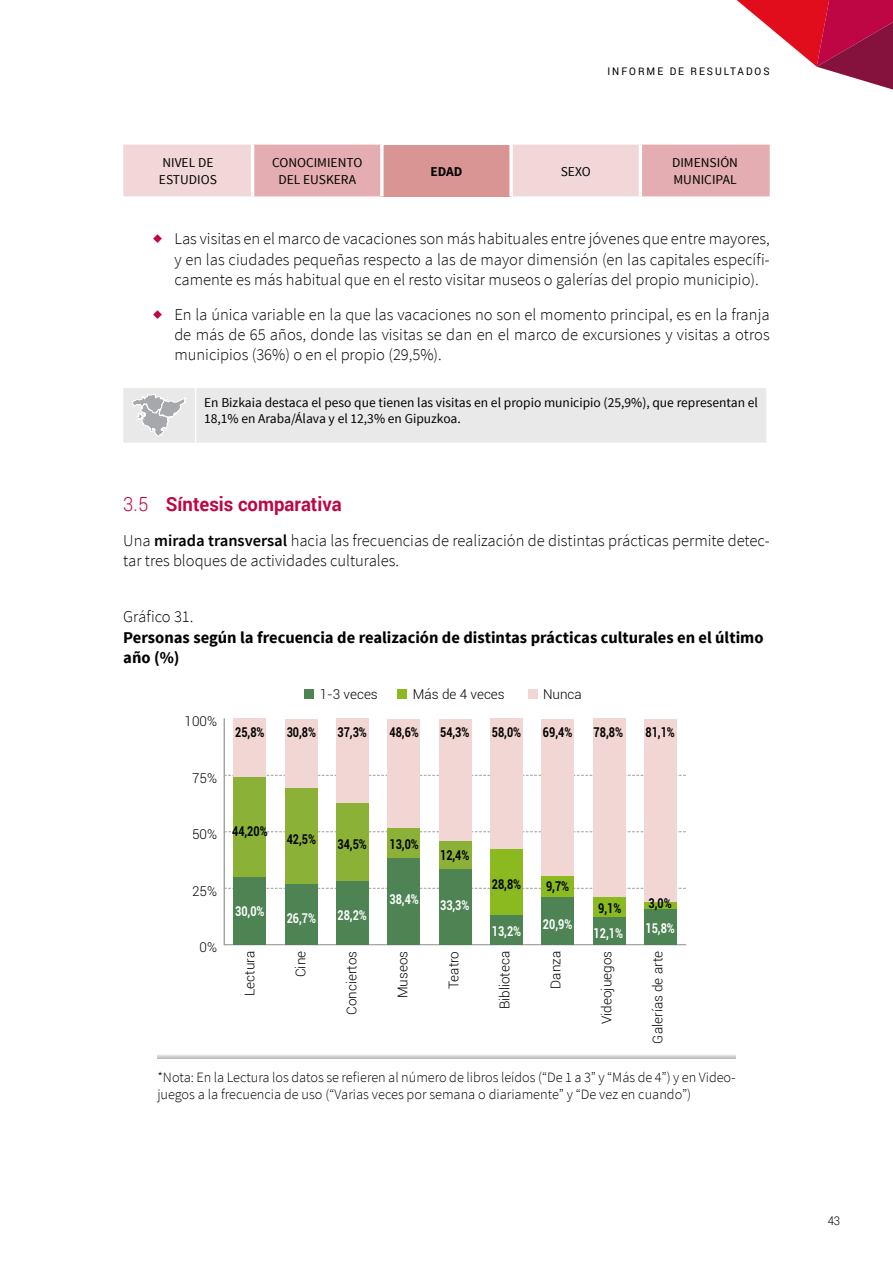
<style>
.page{position:relative;width:893px;height:1263px;background:#fff}
.page>*{position:absolute;margin:0;border:0;box-sizing:border-box;transform-origin:0 0}
.t1{font:700 19.5px "Roboto";color:#bd0643;scale:.95 1}
.t2{font:300 16.5px/20.2px "Source Sans Pro";color:#000;text-align:justify}
.t3{font:700 16.5px/20.2px "Source Sans Pro";color:#000}
.t4{font:300 14.25px/17.1px "Source Sans Pro";color:#000}
.t5{font:13.5px/16.2px "Source Sans Pro";color:#000}
.t6{font:300 13.5px "Roboto";color:#000}
.t7{font:700 13.5px "Roboto";color:#000;scale:.8 1}
.t8{font:700 13.5px "Roboto";color:#fff;scale:.8 1}
.t9{font:700 13.5px "Source Sans Pro";color:#000}
.t10{font:300 12px "Roboto";color:#000;scale:.95 1}
.t11{font:10.5px "Roboto";letter-spacing:.2em;color:#000;scale:.95 1}
.s1{font-weight:300}
.s2{font-weight:600}
</style>
<div class="page">
<svg style="left:736px;top:0;width:157px;height:90px"></svg>
<svg style="left:123px;top:145px;width:647px;height:51px;background:#eac2c5"></svg>
<div style="left:382px;top:145px;width:129px;height:51px;background:#d99594"></div>
<hr style="left:251px;top:145px;width:3px;height:51px;background:#fff">
<svg style="left:380px;top:145px;width:4px;height:51px"></svg>
<svg style="left:509px;top:145px;width:4px;height:51px"></svg>
<hr style="left:639px;top:145px;width:3px;height:51px;background:#fff">
<div style="left:123px;top:388px;width:643px;height:55px;background:#e9e9ea"></div>
<svg style="left:157px;top:1054px;width:579px;height:5px"></svg>
<hr style="left:224px;top:719px;width:1px;height:226px;background:#9c9e9f">
<hr style="left:224px;top:944px;width:462px;height:1px;background:#9c9e9f">
<svg style="left:225px;top:888px;width:461px;height:1px"></svg>
<svg style="left:225px;top:831px;width:461px;height:1px"></svg>
<svg style="left:225px;top:775px;width:461px;height:1px"></svg>
<div style="left:234px;top:719px;width:32px;height:58px;background:#f1d6d3"></div>
<div style="left:285px;top:719px;width:32px;height:69px;background:#f1d6d3"></div>
<div style="left:336px;top:719px;width:33px;height:84px;background:#f1d6d3"></div>
<div style="left:388px;top:719px;width:32px;height:110px;background:#f1d6d3"></div>
<div style="left:439px;top:719px;width:32px;height:122px;background:#f1d6d3"></div>
<div style="left:490px;top:719px;width:33px;height:131px;background:#f1d6d3"></div>
<div style="left:542px;top:719px;width:32px;height:157px;background:#f1d6d3"></div>
<div style="left:593px;top:719px;width:32px;height:178px;background:#f1d6d3"></div>
<div style="left:644px;top:719px;width:32px;height:183px;background:#f1d6d3"></div>
<div style="left:234px;top:777px;width:32px;height:100px;background:#8bb237"></div>
<div style="left:285px;top:788px;width:32px;height:96px;background:#8bb237"></div>
<div style="left:336px;top:803px;width:33px;height:78px;background:#8bb237"></div>
<div style="left:388px;top:829px;width:32px;height:29px;background:#8bb237"></div>
<div style="left:439px;top:841px;width:32px;height:28px;background:#8bb237"></div>
<div style="left:490px;top:850px;width:33px;height:65px;background:#8bba20"></div>
<div style="left:542px;top:876px;width:32px;height:21px;background:#8bba20"></div>
<div style="left:593px;top:897px;width:32px;height:20px;background:#8bba20"></div>
<div style="left:644px;top:902px;width:32px;height:7px;background:#8bba20"></div>
<div style="left:234px;top:877px;width:32px;height:68px;background:#4e8354"></div>
<div style="left:285px;top:884px;width:32px;height:61px;background:#4e8354"></div>
<div style="left:336px;top:881px;width:33px;height:64px;background:#4e8354"></div>
<div style="left:388px;top:858px;width:32px;height:87px;background:#4e8354"></div>
<div style="left:439px;top:869px;width:32px;height:76px;background:#4e8354"></div>
<div style="left:490px;top:915px;width:33px;height:30px;background:#4e8354"></div>
<div style="left:542px;top:897px;width:32px;height:48px;background:#4e8354"></div>
<div style="left:593px;top:917px;width:32px;height:28px;background:#4e8354"></div>
<div style="left:644px;top:909px;width:32px;height:36px;background:#4e8354"></div>
<div style="left:305px;top:690px;width:9px;height:9px;background:#4e8354"></div>
<div style="left:398px;top:690px;width:9px;height:9px;background:#8bba20"></div>
<div style="left:528px;top:690px;width:9px;height:9px;background:#f1d6d3"></div>
<p class="t11" style="left:607px;top:64px;width:172px">INFORME DE RESULTADOS</p>
<p class="t5" style="left:159px;top:155px;width:60px">NIVEL DE<br>ESTUDIOS</p>
<p class="t5" style="left:272px;top:155px;width:92px;text-align:center">CONOCIMIENTO<br>DEL EUSKERA</p>
<p class="t9" style="left:430px;top:162px;width:34px">EDAD</p>
<p class="t5" style="left:561px;top:163px;width:31px">SEXO</p>
<p class="t5" style="left:672px;top:155px;width:67px">DIMENSIÓN<br>MUNICIPAL</p>
<p class="t2" style="left:174px;top:229px;width:597px;text-indent:-21px"><sup>◆</sup> Las visitas en el marco de vacaciones son más habituales entre jóvenes que entre mayores, y en las ciudades pequeñas respecto a las de mayor dimensión (en las capitales específi&shy;camente es más habitual que en el resto visitar museos o galerías del propio municipio).</p>
<p class="t2" style="left:174px;top:304px;width:597px;text-indent:-21px"><sup>◆</sup> En la única variable en la que las vacaciones no son el momento principal, es en la franja de más de 65 años, donde las visitas se dan en el marco de excursiones y visitas a otros municipios (36%) o en el propio (29,5%).</p>
<p class="t5" style="left:204px;top:394px;width:555px">En Bizkaia destaca el peso que tienen las visitas en el propio municipio (25,9%), que representan el<br>18,1% en Araba/Álava y el 12,3% en Gipuzkoa.</p>
<p class="t1" style="left:123px;top:490px;width:231px"><span class="s1">3.5</span> Síntesis comparativa</p>
<p class="t2" style="left:123px;top:530px;width:648px">Una <span class="s2">mirada transversal</span> hacia las frecuencias de realización de distintas prácticas permite detec&shy;tar tres bloques de actividades culturales.</p>
<p class="t2" style="left:123px;top:607px;width:72px">Gráfico 31.</p>
<p class="t3" style="left:123px;top:628px;width:642px">Personas según la frecuencia de realización de distintas prácticas culturales en el último año (%)</p>
<p class="t6" style="left:185px;top:712px;width:34px">100%</p>
<p class="t6" style="left:192px;top:769px;width:26px">75%</p>
<p class="t7" style="left:235px;top:722px;width:38px">25,8%</p>
<p class="t6" style="left:320px;top:685px;width:60px">1-3 veces</p>
<p class="t6" style="left:413px;top:685px;width:93px">Más de 4 veces</p>
<p class="t6" style="left:543px;top:685px;width:40px">Nunca</p>
<p class="t7" style="left:287px;top:722px;width:38px">30,8%</p>
<p class="t7" style="left:337px;top:722px;width:38px">37,3%</p>
<p class="t7" style="left:389px;top:722px;width:38px">48,6%</p>
<p class="t7" style="left:440px;top:722px;width:38px">54,3%</p>
<p class="t7" style="left:492px;top:722px;width:38px">58,0%</p>
<p class="t7" style="left:543px;top:722px;width:38px">69,4%</p>
<p class="t7" style="left:594px;top:722px;width:38px">78,8%</p>
<p class="t7" style="left:645px;top:722px;width:38px">81,1%</p>
<p class="t6" style="left:192px;top:825px;width:26px">50%</p>
<p class="t6" style="left:192px;top:882px;width:26px">25%</p>
<p class="t6" style="left:200px;top:938px;width:19px">0%</p>
<p class="t7" style="left:232px;top:821px;width:46px">44,20%</p>
<p class="t7" style="left:287px;top:830px;width:38px">42,5%</p>
<p class="t8" style="left:235px;top:901px;width:38px">30,0%</p>
<p class="t8" style="left:287px;top:908px;width:38px">26,7%</p>
<p class="t7" style="left:337px;top:835px;width:38px">34,5%</p>
<p class="t8" style="left:337px;top:905px;width:38px">28,2%</p>
<p class="t7" style="left:389px;top:835px;width:38px">13,0%</p>
<p class="t8" style="left:389px;top:890px;width:38px">38,4%</p>
<p class="t7" style="left:440px;top:845px;width:38px">12,4%</p>
<p class="t8" style="left:440px;top:896px;width:38px">33,3%</p>
<p class="t7" style="left:492px;top:875px;width:38px">28,8%</p>
<p class="t8" style="left:492px;top:922px;width:38px">13,2%</p>
<p class="t7" style="left:546px;top:876px;width:30px">9,7%</p>
<p class="t8" style="left:543px;top:915px;width:38px">20,9%</p>
<p class="t7" style="left:598px;top:898px;width:30px">9,1%</p>
<p class="t8" style="left:594px;top:923px;width:38px">12,1%</p>
<p class="t7" style="left:649px;top:894px;width:30px">3,0%</p>
<p class="t8" style="left:645px;top:918px;width:38px">15,8%</p>
<p class="t6" style="left:240px;top:996px;width:47px;rotate:-90deg">Lectura</p>
<p class="t6" style="left:291px;top:977px;width:28px;rotate:-90deg">Cine</p>
<p class="t6" style="left:342px;top:1015px;width:66px;rotate:-90deg">Conciertos</p>
<p class="t6" style="left:393px;top:998px;width:49px;rotate:-90deg">Museos</p>
<p class="t6" style="left:444px;top:989px;width:39px;rotate:-90deg">Teatro</p>
<p class="t6" style="left:495px;top:1009px;width:60px;rotate:-90deg">Biblioteca</p>
<p class="t6" style="left:546px;top:989px;width:39px;rotate:-90deg">Danza</p>
<p class="t6" style="left:597px;top:1024px;width:74px;rotate:-90deg">Videojuegos</p>
<p class="t6" style="left:648px;top:1043px;width:94px;rotate:-90deg">Galerías de arte</p>
<p class="t4" style="left:157px;top:1069px;width:580px">*Nota: En la Lectura los datos se refieren al número de libros leídos (“De 1 a 3” y “Más de 4”) y en Video&shy;juegos a la frecuencia de uso (“Varias veces por semana o diariamente” y “De vez en cuando”)</p>
<p class="t10" style="left:828px;top:1212px;width:15px">43</p>
</div>
